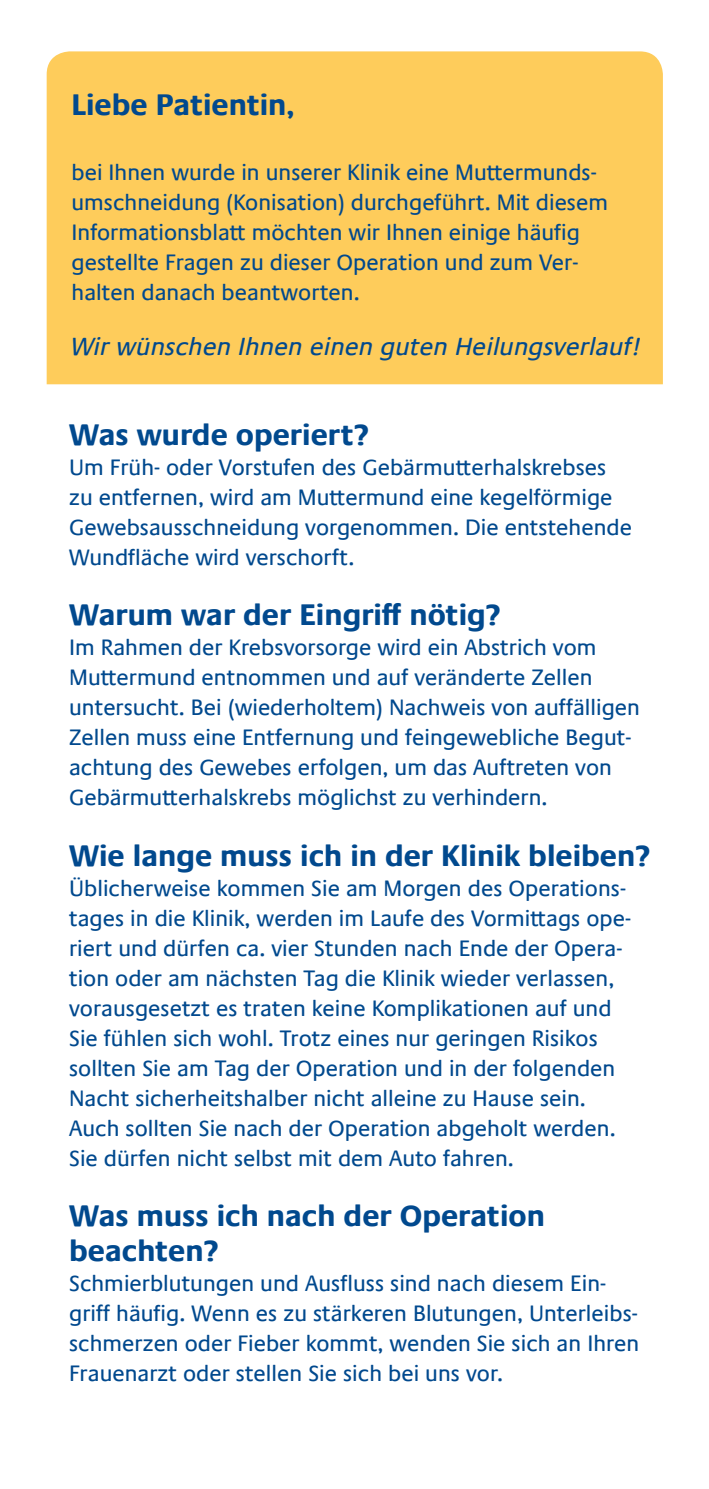
<style>
.page{position:relative;width:709px;height:1489px;background:#fff}
.page>*{position:absolute;margin:0;border:0;box-sizing:border-box;transform-origin:0 0}
.t1{font:700 30px/35px "Praxis Com";color:#01498e}
.t2{font:italic 25px "Praxis Com";letter-spacing:.01em;color:#01498e}
.t3{font:22.5px/30px "Praxis Com";color:#01498e}
</style>
<div class="page">
<div style="left:47px;top:51px;width:616px;height:333px;background:#fecc5b"></div>
<h1 class="t1" style="left:71px;top:87px;width:224px">Liebe Patientin,</h1>
<p class="t3" style="left:71px;top:158px;width:538px">bei Ihnen wurde in unserer Klinik eine Muttermunds&shy;umschneidung (Konisation) durchgeführt. Mit diesem Informationsblatt möchten wir Ihnen einige häufig gestellte Fragen zu dieser Operation und zum Ver&shy;halten danach beantworten.</p>
<p class="t2" style="left:71px;top:332px;width:571px">Wir wünschen Ihnen einen guten Heilungsverlauf!</p>
<h1 class="t1" style="left:69px;top:417px;width:301px">Was wurde operiert?</h1>
<p class="t3" style="left:69px;top:453px;width:564px">Um Früh- oder Vorstufen des Gebärmutterhalskrebses zu entfernen, wird am Muttermund eine kegelförmige Gewebsausschneidung vorgenommen. Die entstehende Wundfläche wird verschorft.</p>
<h1 class="t1" style="left:69px;top:597px;width:433px">Warum war der Eingriff nötig?</h1>
<p class="t3" style="left:69px;top:633px;width:572px">Im Rahmen der Krebsvorsorge wird ein Abstrich vom Muttermund entnommen und auf veränderte Zellen untersucht. Bei (wiederholtem) Nachweis von auffälligen Zellen muss eine Entfernung und feingewebliche Begut&shy;achtung des Gewebes erfolgen, um das Auftreten von Gebärmutterhalskrebs möglichst zu verhindern.</p>
<h1 class="t1" style="left:69px;top:837px;width:583px">Wie lange muss ich in der Klinik bleiben?</h1>
<p class="t3" style="left:69px;top:873px;width:563px">Üblicherweise kommen Sie am Morgen des Operations&shy;tages in die Klinik, werden im Laufe des Vormittags ope&shy;riert und dürfen ca. vier Stunden nach Ende der Opera&shy;tion oder am nächsten Tag die Klinik wieder verlassen, vorausgesetzt es traten keine Komplikationen auf und Sie fühlen sich wohl. Trotz eines nur geringen Risikos sollten Sie am Tag der Operation und in der folgenden Nacht sicherheitshalber nicht alleine zu Hause sein.<br>Auch sollten Sie nach der Operation abgeholt werden.<br>Sie dürfen nicht selbst mit dem Auto fahren.</p>
<h1 class="t1" style="left:69px;top:1197px;width:477px">Was muss ich nach der Operation beachten?</h1>
<p class="t3" style="left:69px;top:1268px;width:571px">Schmierblutungen und Ausfluss sind nach diesem Ein&shy;griff häufig. Wenn es zu stärkeren Blutungen, Unterleibs&shy;schmerzen oder Fieber kommt, wenden Sie sich an Ihren Frauenarzt oder stellen Sie sich bei uns vor.</p>
</div>
